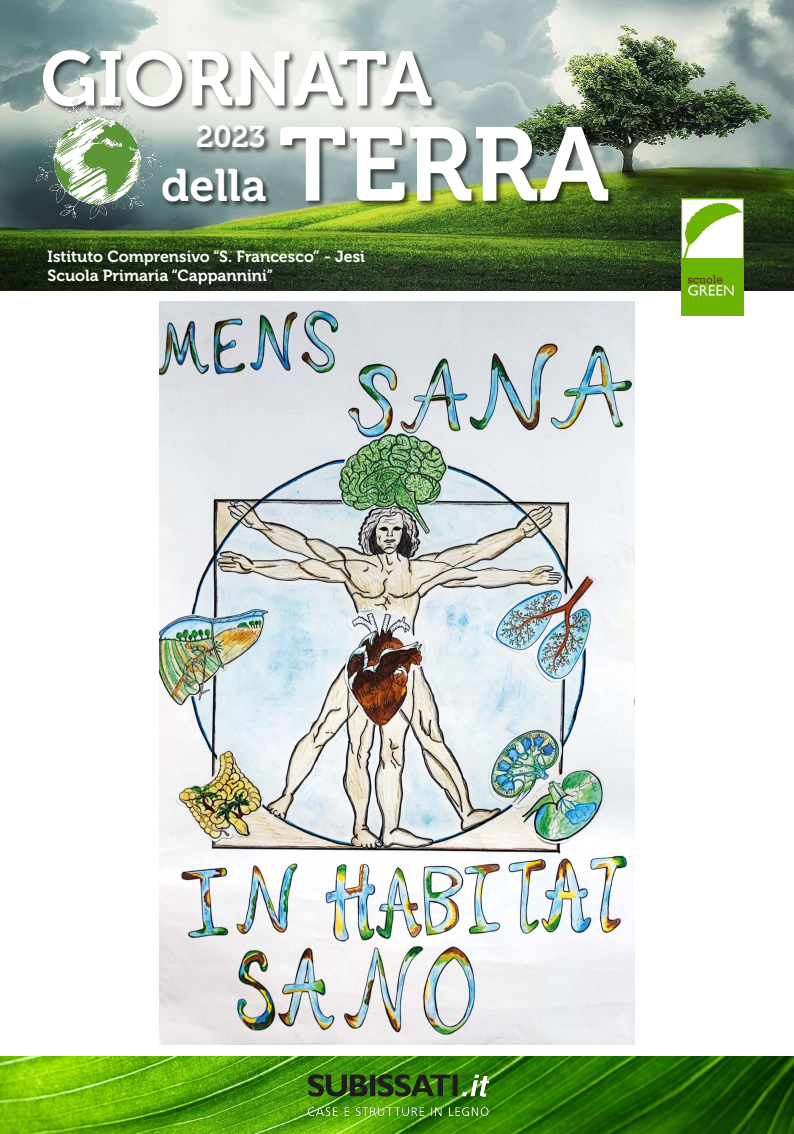
<style>
.page{position:relative;width:794px;height:1134px;background:#fff}
.page>*{position:absolute;margin:0;border:0;box-sizing:border-box;transform-origin:0 0}
.t1{font:104px "Museo 700";color:#fff}
.t2{font:76.64px "Museo 700";color:#fff}
.t3{font:45.44px "Museo 700";color:#fff}
.t4{font:30px "Museo 700";color:#fff}
.t5{font:16px/19.2px "Museo 700";color:#fff}
</style>
<div class="page">
<img style="left:160px;top:302px;width:474px;height:742px">
<img style="left:0;top:1057px;width:794px;height:77px">
<img style="left:294px;top:1056px;width:206px;height:78px">
<img style="left:0;top:0;width:794px;height:290px">
<img style="left:681px;top:198px;width:62px;height:117px">
<img style="left:37px;top:37px;width:581px;height:197px">
<img style="left:193px;top:118px;width:81px;height:45px">
<img style="left:29px;top:89px;width:141px;height:138px">
<h2 class="t2" style="left:41px;top:36px;width:393px">GIORNATA</h2>
<h3 class="t4" style="left:196px;top:120px;width:71px">2023</h3>
<h3 class="t3" style="left:161px;top:160px;width:107px">della</h3>
<h1 class="t1" style="left:279px;top:107px;width:332px">TERRA</h1>
<p class="t5" style="left:48px;top:247px;width:319px">Istituto Comprensivo “S. Francesco” - Jesi<br>Scuola Primaria “Cappannini”</p>
</div>
